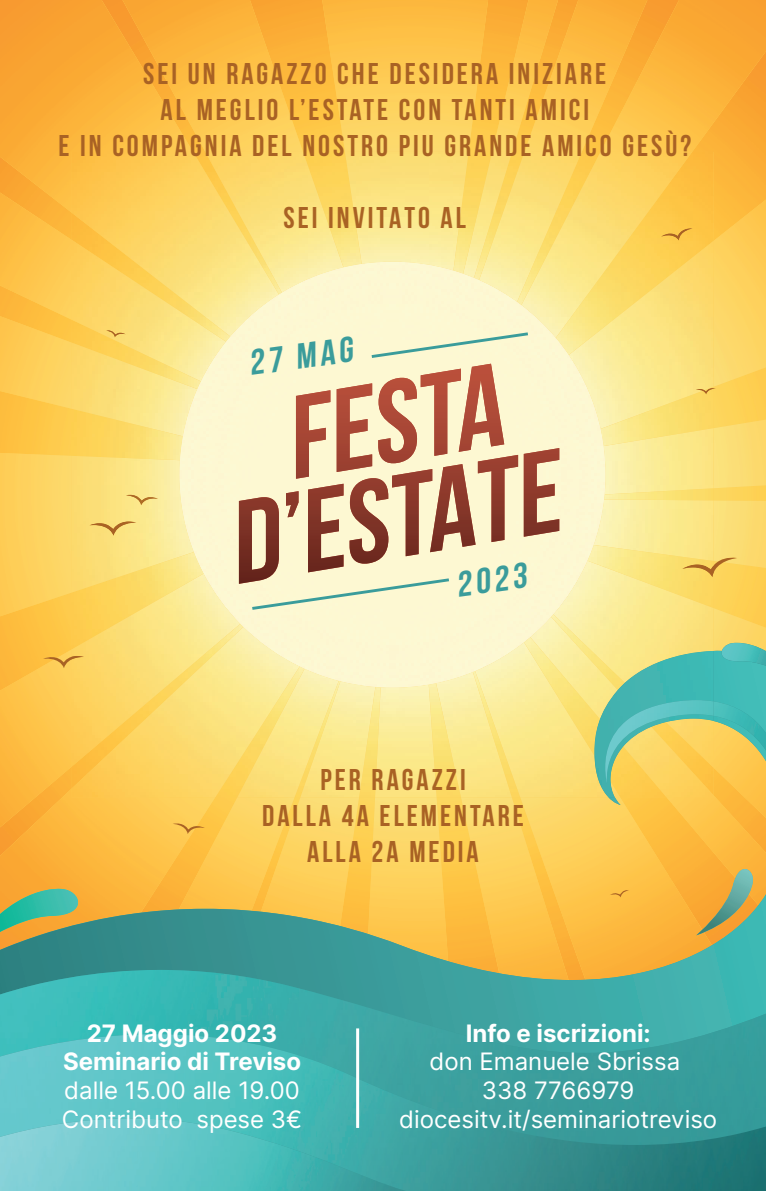
<style>
.page{position:relative;width:766px;height:1191px;background:#fff}
.page>*{position:absolute;margin:0;border:0;box-sizing:border-box;transform-origin:0 0}
.t1{font:700 35.7px "Bebas Neue";color:#3a9c9b;scale:1.05 1}
.t2{font:700 30px/36px "Bebas Neue";letter-spacing:.1em;color:#a96224;text-align:center}
.t3{font:24px/28.8px "Inter";color:#fff}
.t4{font:700 24px/28.8px "Inter";color:#fff;text-align:center}
</style>
<div class="page">
<img style="left:0;top:0;width:765px;height:197px">
<img style="left:0;top:195px;width:71px;height:440px">
<img style="left:713px;top:199px;width:52px;height:436px">
<svg style="left:0;top:651px;width:765px;height:319px;background:#dbbc58"></svg>
<svg style="left:696px;top:859px;width:58px;height:76px;background:#c8a855"></svg>
<svg style="left:0;top:887px;width:89px;height:64px;background:#83a46d"></svg>
<svg style="left:714px;top:641px;width:51px;height:41px;background:#5cc0af"></svg>
<img style="left:713px;top:701px;width:52px;height:49px">
<img style="left:0;top:970px;width:765px;height:64px">
<img style="left:0;top:1034px;width:765px;height:157px">
<img style="left:0;top:1118px;width:405px;height:73px">
<svg style="left:713px;top:555px;width:24px;height:22px"></svg>
<svg style="left:172px;top:821px;width:33px;height:13px"></svg>
<svg style="left:609px;top:889px;width:20px;height:8px"></svg>
<svg style="left:713px;top:387px;width:2px;height:7px"></svg>
<img style="left:71px;top:152px;width:642px;height:645px">
<img style="left:586px;top:651px;width:127px;height:146px">
<img style="left:586px;top:700px;width:127px;height:84px">
<img style="left:682px;top:564px;width:31px;height:13px">
<svg style="left:43px;top:653px;width:41px;height:15px"></svg>
<img style="left:126px;top:495px;width:32px;height:10px">
<img style="left:660px;top:228px;width:32px;height:12px">
<img style="left:106px;top:330px;width:20px;height:7px">
<img style="left:695px;top:388px;width:18px;height:6px">
<img style="left:89px;top:521px;width:47px;height:15px">
<img style="left:179px;top:262px;width:426px;height:425px">
<hr style="left:356px;top:1028px;width:3px;height:100px;background:#fff">
<svg style="left:239px;top:330px;width:320px;height:281px;background:#e0c8a8"></svg>
<p class="t2" style="left:58px;top:55px;width:634px">SEI UN RAGAZZO CHE DESIDERA INIZIARE<br>AL MEGLIO L’ESTATE CON TANTI AMICI<br>E IN COMPAGNIA DEL NOSTRO PIU GRANDE AMICO GESÙ?</p>
<p class="t2" style="left:283px;top:199px;width:184px">SEI INVITATO AL</p>
<p class="t1" style="left:246px;top:344px;width:101px;rotate:-8deg">27 MAG</p>
<p class="t1" style="left:453px;top:565px;width:69px;rotate:-8deg">2023</p>
<p class="t2" style="left:262px;top:761px;width:263px">PER RAGAZZI<br>DALLA 4A ELEMENTARE<br>ALLA 2A MEDIA</p>
<p class="t4" style="left:63px;top:1017px;width:239px">27 Maggio 2023<br>Seminario di Treviso</p>
<p class="t3" style="left:62px;top:1075px;width:242px">dalle 15.00 alle 19.00<br>Contributo spese 3€</p>
<p class="t4" style="left:465px;top:1017px;width:186px">Info e iscrizioni:</p>
<p class="t3" style="left:399px;top:1046px;width:319px;text-align:center">don Emanuele Sbrissa<br>338 7766979 diocesitv.it/seminariotreviso</p>
</div>
